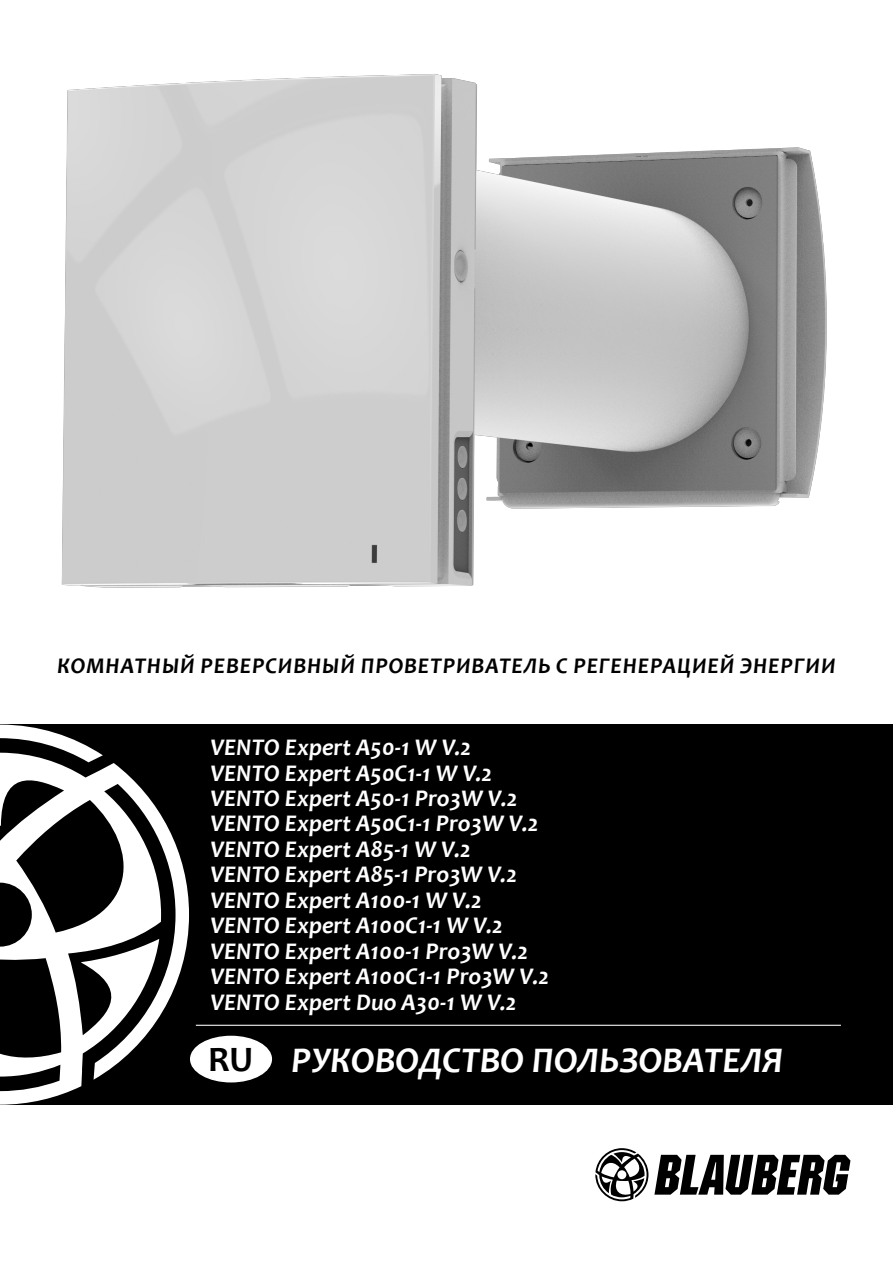
<style>
.page{position:relative;width:893px;height:1263px;background:#fff}
.page>*{position:absolute;margin:0;border:0;box-sizing:border-box;transform-origin:0 0}
.t1{font:italic 700 36.3px "Candara";color:#fff}
.t2{font:italic 700 24px/25.5px "Candara";color:#fff}
.t3{font:italic 700 22.5px "Candara";letter-spacing:.04em;color:#000}
.s1{font-style:normal;font-size:36px;color:#000}
</style>
<div class="page">
<div style="left:0;top:724px;width:893px;height:381px;background:#000"></div>
<hr style="left:196px;top:1025px;width:645px;height:1px;background:#fff">
<svg style="left:0;top:724px;width:189px;height:381px"></svg>
<svg style="left:654px;top:1155px;width:196px;height:40px"></svg>
<svg style="left:595px;top:1148px;width:53px;height:53px"></svg>
<div style="left:191px;top:1036px;width:80px;height:46px;background:#fff;border-radius:50%"></div>
<div style="left:190px;top:1036px;width:82px;height:46px;border:2px solid #fff;border-radius:50%"></div>
<img style="left:61px;top:74px;width:766px;height:514px">
<p class="t3" style="left:57px;top:651px;width:780px">Комнатный реверсивный проветриватель с регенерацией энергии</p>
<p class="t2" style="left:210px;top:734px;width:340px">VENTO Expert A50-1 W V.2<br>VENTO Expert A50C1-1 W V.2<br>VENTO Expert A50-1 Pro3W V.2<br>VENTO Expert A50C1-1 Pro3W V.2<br>VENTO Expert A85-1 W V.2<br>VENTO Expert A85-1 Pro3W V.2<br>VENTO Expert A100-1 W V.2<br>VENTO Expert A100C1-1 W V.2<br>VENTO Expert A100-1 Pro3W V.2<br>VENTO Expert A100C1-1 Pro3W V.2<br>VENTO Expert Duo A30-1 W V.2</p>
<h1 class="t1" style="left:208px;top:1038px;width:577px"><span class="s1">RU</span> РУКОВОДСТВО ПОЛЬЗОВАТЕЛЯ</h1>
</div>
